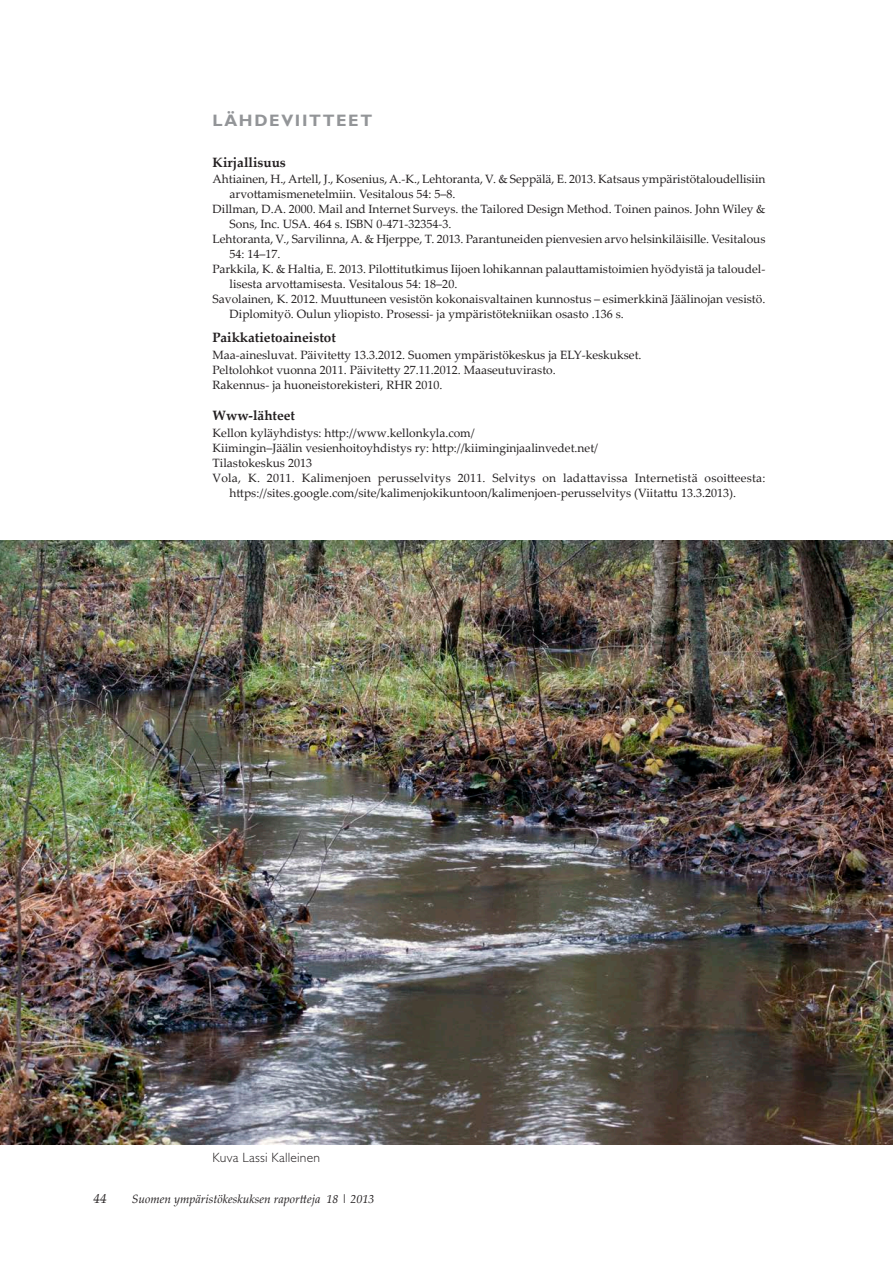
<style>
.page{position:relative;width:893px;height:1263px;background:#fff}
.page>*{position:absolute;margin:0;border:0;box-sizing:border-box;transform-origin:0 0}
.MUUT_OTSIKOT__50__m{font:700 16.5px "Gill Sans";letter-spacing:.1em;color:#939598}
._4__otsikkotaso{font:700 13.5px "Palatino Linotype";color:#231f20}
.Kuvateksti___luette{font:300 13.5px "Gill Sans";letter-spacing:.015em;color:#231f20}
.t1{font:italic 13.5px "Palatino Linotype";color:#231f20}
.Lähteet{font:12px/15px "Palatino Linotype";color:#231f20}
.t2{font:italic 12px "Palatino Linotype";color:#231f20}
</style>
<div class="page">
<img style="left:0;top:540px;width:893px;height:604px">
<p class="MUUT_OTSIKOT__50__m" style="left:213px;top:110px;width:161px">LÄHDEVIITTEET</p>
<p class="_4__otsikkotaso" style="left:213px;top:152px;width:75px">Kirjallisuus</p>
<p class="Lähteet" style="left:230px;top:171px;width:537px;text-indent:-17px">Ahtiainen, H., Artell, J., Kosenius, A.-K., Lehtoranta, V. &amp; Seppälä, E. 2013. Katsaus ympäristötaloudellisiin arvottamismenetelmiin. Vesitalous 54: 5–8.</p>
<p class="Lähteet" style="left:230px;top:201px;width:537px;text-indent:-17px">Dillman, D.A. 2000. Mail and Internet Surveys. the Tailored Design Method. Toinen painos. John Wiley &amp;<br>Sons, Inc. USA. 464 s. ISBN 0-471-32354-3.</p>
<p class="Lähteet" style="left:230px;top:231px;width:537px;text-indent:-17px">Lehtoranta, V., Sarvilinna, A. &amp; Hjerppe, T. 2013. Parantuneiden pienvesien arvo helsinkiläisille. Vesitalous<br>54: 14–17.</p>
<p class="Lähteet" style="left:230px;top:261px;width:537px;text-indent:-17px">Parkkila, K. &amp; Haltia, E. 2013. Pilottitutkimus Iijoen lohikannan palauttamistoimien hyödyistä ja taloudel&shy;lisesta arvottamisesta. Vesitalous 54: 18–20.</p>
<p class="Lähteet" style="left:230px;top:291px;width:537px;text-indent:-17px">Savolainen, K. 2012. Muuttuneen vesistön kokonaisvaltainen kunnostus – esimerkkinä Jäälinojan vesistö.<br>Diplomityö. Oulun yliopisto. Prosessi- ja ympäristötekniikan osasto .136 s.</p>
<p class="_4__otsikkotaso" style="left:213px;top:328px;width:125px">Paikkatietoaineistot</p>
<p class="Lähteet" style="left:213px;top:346px;width:430px">Maa-ainesluvat. Päivitetty 13.3.2012. Suomen ympäristökeskus ja ELY-keskukset.</p>
<p class="Lähteet" style="left:213px;top:361px;width:345px">Peltolohkot vuonna 2011. Päivitetty 27.11.2012. Maaseutuvirasto.</p>
<p class="Lähteet" style="left:213px;top:376px;width:231px">Rakennus- ja huoneistorekisteri, RHR 2010.</p>
<p class="_4__otsikkotaso" style="left:213px;top:406px;width:84px">Www-lähteet</p>
<p class="Lähteet" style="left:213px;top:424px;width:264px">Kellon kyläyhdistys: http://www.kellonkyla.com/</p>
<p class="Lähteet" style="left:213px;top:439px;width:387px">Kiimingin–Jäälin vesienhoitoyhdistys ry: http://kiiminginjaalinvedet.net/</p>
<p class="Lähteet" style="left:213px;top:454px;width:101px">Tilastokeskus 2013</p>
<p class="Lähteet" style="left:230px;top:469px;width:537px;text-indent:-17px">Vola, K. 2011. Kalimenjoen perusselvitys 2011. Selvitys on ladattavissa Internetistä osoitteesta: https://sites.google.com/site/kalimenjokikuntoon/kalimenjoen-perusselvitys (Viitattu 13.3.2013).</p>
<p class="Kuvateksti___luette" style="left:213px;top:1149px;width:109px">Kuva Lassi Kalleinen</p>
<p class="t1" style="left:94px;top:1188px;width:15px">44</p>
<p class="t2" style="left:132px;top:1190px;width:244px">Suomen ympäristökeskuksen raportteja 18 | 2013</p>
</div>
